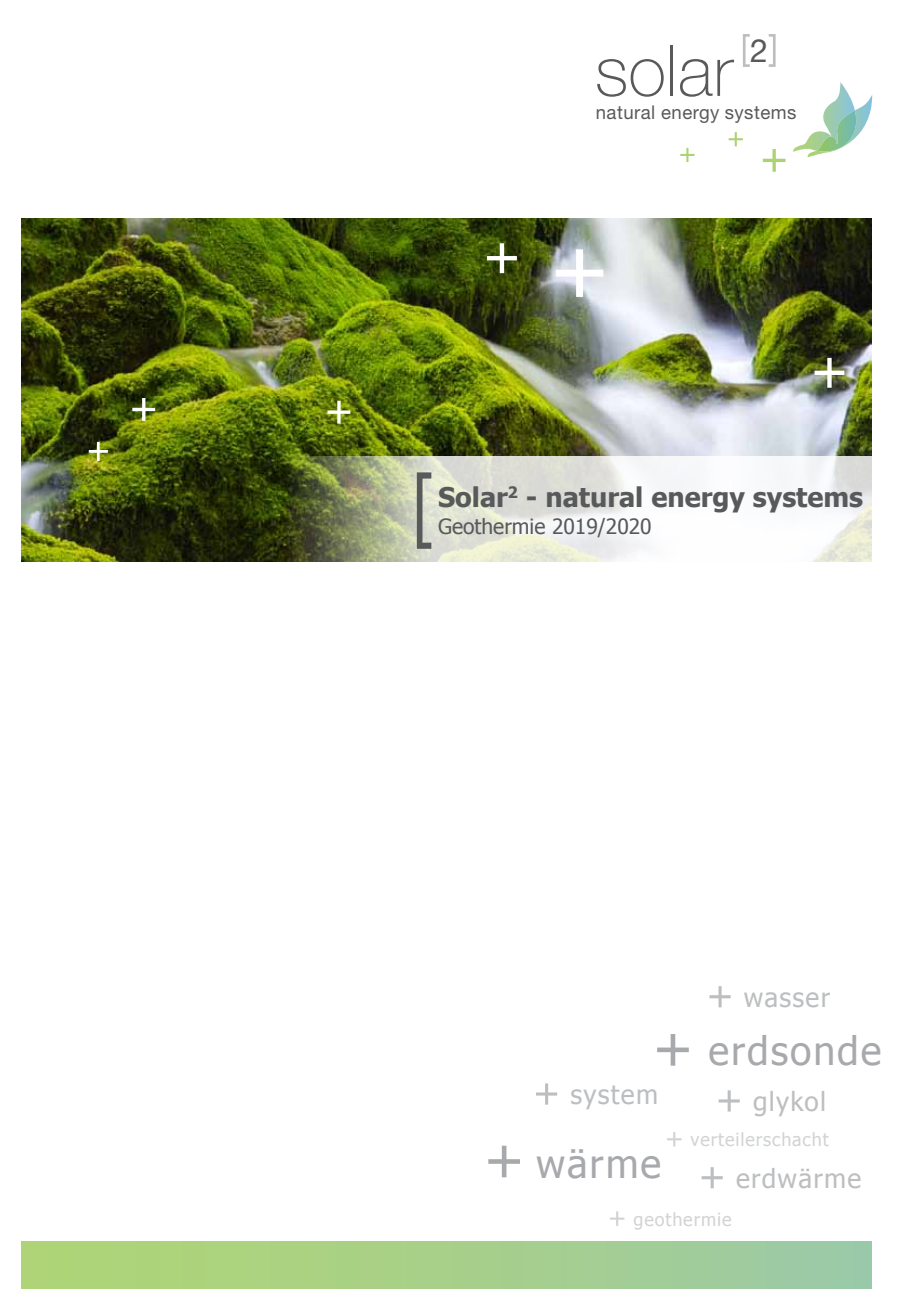
<style>
.page{position:relative;width:906px;height:1289px;background:#fff}
.page>*{position:absolute;margin:0;border:0;box-sizing:border-box;transform-origin:0 0}
.t1{font:100 70.05px "Helvetica Neue";color:#58595b}
.t2{font:39.15px "Tahoma";letter-spacing:.05em;color:#a7a9ac}
.t3{font:32.1px "Helvetica Neue East A";color:#58595b}
.t4{font:700 27px "Tahoma";color:#58595b}
.t5{font:26.25px "Tahoma";letter-spacing:.05em;color:#bcbec0}
.t6{font:21px "Tahoma";color:#58595b}
.t7{font:18.9px "Helvetica Neue East A";letter-spacing:.025em;color:#58595b}
.t8{font:18px "Tahoma";letter-spacing:.05em;color:#d1d3d4}
</style>
<div class="page">
<img style="left:21px;top:218px;width:851px;height:343px">
<svg style="left:556px;top:249px;width:47px;height:48px"></svg>
<svg style="left:487px;top:243px;width:30px;height:30px"></svg>
<svg style="left:814px;top:358px;width:30px;height:30px"></svg>
<svg style="left:327px;top:401px;width:23px;height:22px"></svg>
<img style="left:38px;top:457px;width:834px;height:105px">
<svg style="left:132px;top:398px;width:23px;height:23px"></svg>
<svg style="left:89px;top:442px;width:19px;height:19px"></svg>
<svg style="left:417px;top:472px;width:14px;height:77px"></svg>
<svg style="left:667px;top:1132px;width:14px;height:14px"></svg>
<svg style="left:610px;top:1211px;width:14px;height:14px"></svg>
<svg style="left:536px;top:1083px;width:21px;height:21px"></svg>
<svg style="left:657px;top:1034px;width:32px;height:31px"></svg>
<svg style="left:701px;top:1167px;width:22px;height:21px"></svg>
<img style="left:793px;top:82px;width:56px;height:70px">
<img style="left:807px;top:94px;width:65px;height:63px">
<img style="left:816px;top:110px;width:44px;height:41px">
<svg style="left:763px;top:149px;width:22px;height:23px"></svg>
<svg style="left:728px;top:132px;width:15px;height:14px"></svg>
<svg style="left:680px;top:148px;width:14px;height:14px"></svg>
<svg style="left:768px;top:34px;width:7px;height:33px"></svg>
<svg style="left:743px;top:34px;width:6px;height:33px"></svg>
<div style="left:21px;top:1241px;width:851px;height:47px;background:linear-gradient(to right,#b0d571,#9ccaa6)"></div>
<svg style="left:488px;top:1145px;width:32px;height:32px"></svg>
<svg style="left:709px;top:986px;width:21px;height:21px"></svg>
<svg style="left:718px;top:1090px;width:22px;height:21px"></svg>
<p class="t3" style="left:750px;top:31px;width:19px">2</p>
<h1 class="t1" style="left:594px;top:32px;width:140px">solar</h1>
<p class="t7" style="left:596px;top:101px;width:202px">natural energy systems</p>
<p class="t4" style="left:438px;top:478px;width:426px">Solar<sup>2</sup> - natural energy systems</p>
<p class="t6" style="left:438px;top:512px;width:215px">Geothermie 2019/2020</p>
<p class="t5" style="left:744px;top:979px;width:88px">wasser</p>
<p class="t5" style="left:570px;top:1076px;width:89px">system</p>
<h2 class="t2" style="left:536px;top:1137px;width:127px">wärme</h2>
<h2 class="t2" style="left:708px;top:1024px;width:174px">erdsonde</h2>
<p class="t5" style="left:753px;top:1083px;width:75px">glykol</p>
<p class="t8" style="left:690px;top:1127px;width:140px">verteilerschacht</p>
<p class="t5" style="left:736px;top:1160px;width:127px">erdwärme</p>
<p class="t8" style="left:633px;top:1206px;width:99px">geothermie</p>
</div>
